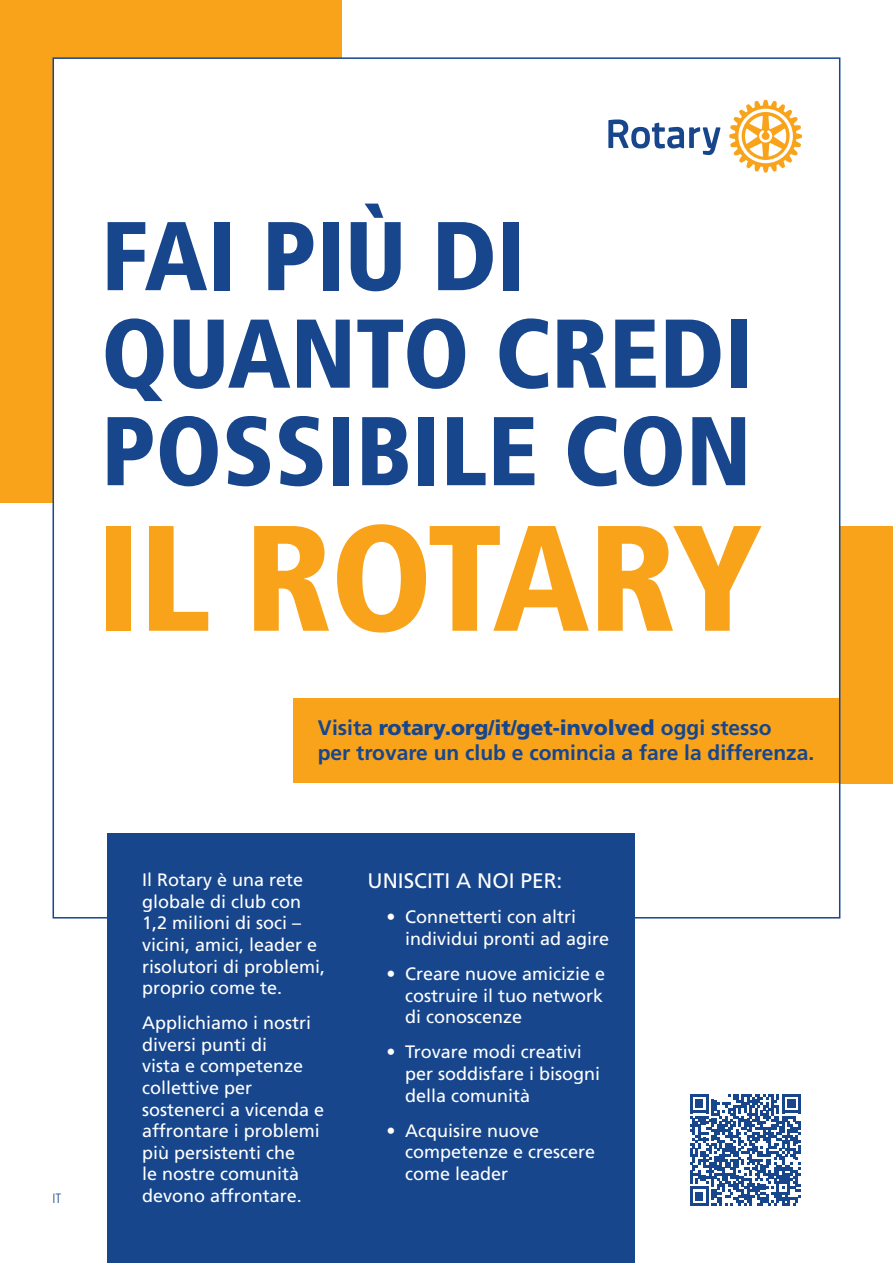
<style>
.page{position:relative;width:893px;height:1263px;background:#fff}
.page>*{position:absolute;margin:0;border:0;box-sizing:border-box;transform-origin:0 0}
.t1{font:900 condensed 150px "Frutiger LT Std";letter-spacing:-.025em;color:#f9a31b}
.t2{font:900 condensed 97.5px/97.5px "Frutiger LT Std";color:#17468d}
.t3{font:700 21px/25.2px "Frutiger LT Std";color:#17468d}
.t4{font:21px "Frutiger LT Std";color:#fff}
.t5{font:18px/21.6px "Frutiger LT Std";color:#fff}
.t6{font:300 condensed 13.5px "Frutiger LT Std";color:#17468d}
.s1{font-weight:900}
</style>
<div class="page">
<svg style="left:690px;top:1094px;width:111px;height:111px"></svg>
<div style="left:840px;top:526px;width:53px;height:257px;background:#f9a31b"></div>
<div style="left:293px;top:699px;width:600px;height:84px;background:#f9a31b"></div>
<svg style="left:608px;top:119px;width:112px;height:36px"></svg>
<svg style="left:729px;top:100px;width:73px;height:73px"></svg>
<div style="left:0;top:0;width:341px;height:57px;background:#f9a31b"></div>
<div style="left:0;top:0;width:54px;height:502px;background:#f9a31b"></div>
<div style="left:107px;top:833px;width:270px;height:430px;background:#17468d"></div>
<div style="left:358px;top:833px;width:276px;height:430px;background:#17468d"></div>
<p class="t6" style="left:53px;top:1190px;width:10px">IT</p>
<p class="t2" style="left:101px;top:207px;width:654px">FAI PIÙ DI<br>QUANTO CREDI<br>POSSIBILE CON</p>
<p class="t1" style="left:96px;top:488px;width:667px">IL ROTARY</p>
<p class="t3" style="left:318px;top:715px;width:498px">Visita <span class="s1">rotary.org/it/get-involved</span> oggi stesso<br>per trovare un club e comincia a fare la differenza.</p>
<p class="t5" style="left:142px;top:869px;width:185px">Il Rotary è una rete globale di club con<br>1,2 milioni di soci – vicini, amici, leader e risolutori di problemi, proprio come te.</p>
<p class="t5" style="left:142px;top:1012px;width:184px">Applichiamo i nostri diversi punti di<br>vista e competenze collettive per sostenerci a vicenda e affrontare i problemi più persistenti che<br>le nostre comunità devono affrontare.</p>
<p class="t4" style="left:368px;top:869px;width:196px">UNISCITI A NOI PER:</p>
<p class="t5" style="left:405px;top:906px;width:206px;text-indent:-19px">• Connetterti con altri individui pronti ad agire</p>
<p class="t5" style="left:405px;top:963px;width:202px;text-align:justify;text-indent:-19px">• Creare nuove amicizie e costruire il tuo network di conoscenze</p>
<p class="t5" style="left:405px;top:1041px;width:197px;text-indent:-19px">• Trovare modi creativi per soddisfare i bisogni della comunità</p>
<p class="t5" style="left:405px;top:1120px;width:192px;text-indent:-19px">• Acquisire nuove competenze e crescere come leader</p>
</div>
